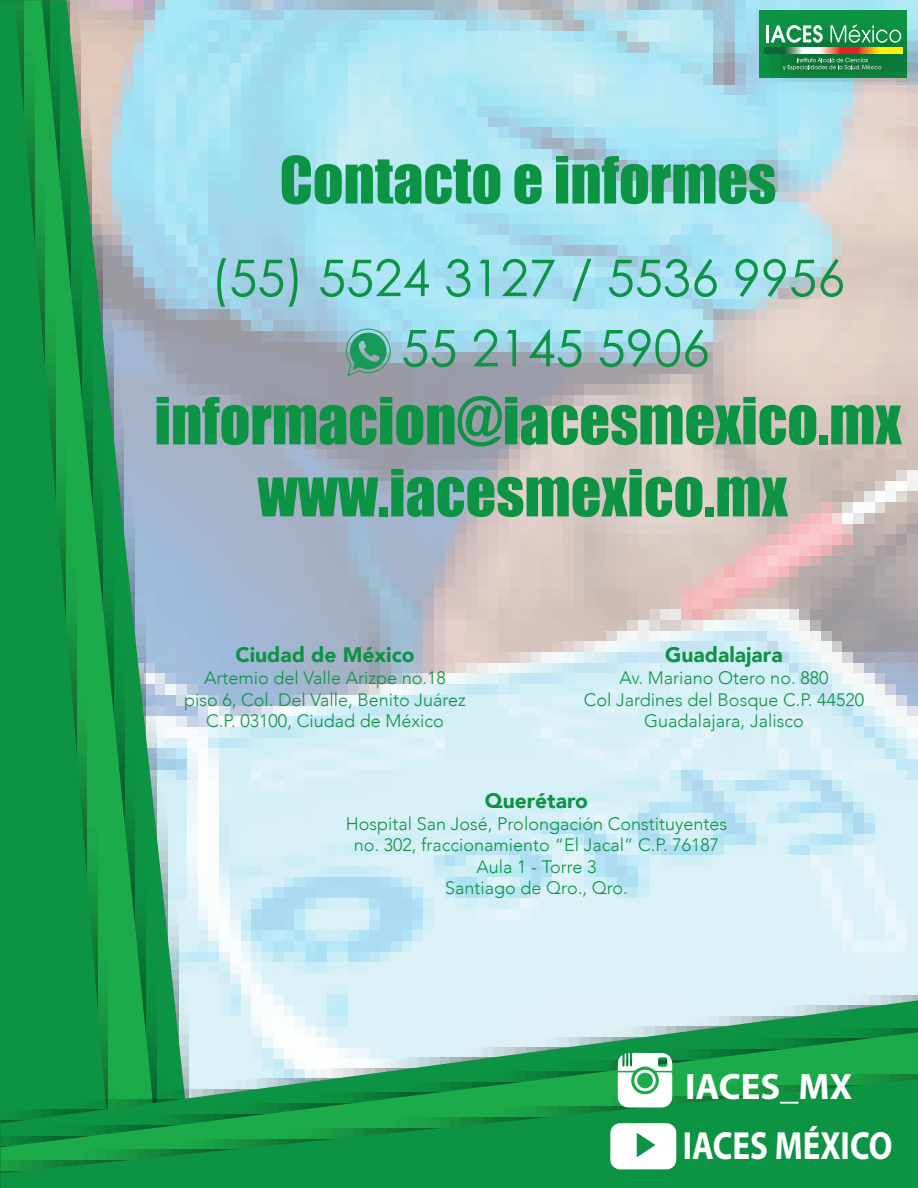
<style>
.page{position:relative;width:918px;height:1188px;background:#fff}
.page>*{position:absolute;margin:0;border:0;box-sizing:border-box;transform-origin:0 0}
.t1{font:60px/72px "Impact";color:#0d9344;text-align:center}
.t2{font:50.7px/70.2px "Century Gothic";color:#0d9344}
.t3{font:700 39.45px "Myriad Pro";color:#fff;scale:.84 1}
.t4{font:700 36.9px "Myriad Pro";color:#fff}
.t5{font:900 21px "Avenir";color:#0d9344}
.t6{font:300 18px/21.6px "Avenir";color:#0d9344;text-align:center}
</style>
<div class="page">
<img style="left:208px;top:0;width:710px;height:988px">
<img style="left:195px;top:0;width:13px;height:988px">
<svg style="left:188px;top:0;width:7px;height:988px;background:#b6d3e4"></svg>
<img style="left:161px;top:0;width:27px;height:988px">
<svg style="left:139px;top:0;width:22px;height:988px;background:#85bab9"></svg>
<img style="left:113px;top:0;width:26px;height:988px">
<svg style="left:0;top:0;width:113px;height:988px;background:#21994e"></svg>
<img style="left:0;top:988px;width:918px;height:12px">
<svg style="left:0;top:1000px;width:918px;height:6px;background:#aedbce"></svg>
<img style="left:0;top:1006px;width:918px;height:26px">
<svg style="left:0;top:1032px;width:918px;height:22px;background:#6ebe94"></svg>
<img style="left:0;top:1054px;width:918px;height:25px">
<svg style="left:0;top:1079px;width:918px;height:109px;background:#139646"></svg>
<img style="left:750px;top:8px;width:168px;height:23px">
<hr style="left:766px;top:25px;width:3px;height:17px;background:#fff">
<svg style="left:771px;top:25px;width:52px;height:6px"></svg>
<svg style="left:831px;top:24px;width:70px;height:7px"></svg>
<img style="left:749px;top:31px;width:169px;height:71px">
<svg style="left:765px;top:48px;width:137px;height:5px"></svg>
<svg style="left:346px;top:328px;width:46px;height:48px;background:#5ca78e"></svg>
<svg style="left:618px;top:1053px;width:54px;height:55px"></svg>
<svg style="left:610px;top:1123px;width:66px;height:46px"></svg>
<h1 class="t1" style="left:280px;top:142px;width:498px">CONTACTO E INFORMES</h1>
<h2 class="t2" style="left:401px;top:242px;width:445px;text-indent:-191px">(55) 5524 3127 / 5536 9956<br>55 2145 5906</h2>
<h1 class="t1" style="left:155px;top:383px;width:748px">INFORMACION@IACESMEXICO.MX<br>WWW.IACESMEXICO.MX</h1>
<p class="t5" style="left:235px;top:637px;width:181px">Ciudad de México</p>
<p class="t6" style="left:184px;top:667px;width:283px">Artemio del Valle Arizpe no.18<br>piso 6, Col. Del Valle, Benito Juárez<br>C.P. 03100, Ciudad de México</p>
<p class="t5" style="left:665px;top:637px;width:119px">Guadalajara</p>
<p class="t6" style="left:584px;top:667px;width:282px">Av. Mariano Otero no. 880<br>Col Jardines del Bosque C.P. 44520<br>Guadalajara, Jalisco</p>
<p class="t5" style="left:485px;top:783px;width:105px">Querétaro</p>
<p class="t6" style="left:346px;top:813px;width:383px">Hospital San José, Prolongación Constituyentes no. 302, fraccionamiento “El Jacal” C.P. 76187<br>Aula 1 - Torre 3<br>Santiago de Qro., Qro.</p>
<h3 class="t4" style="left:685px;top:1062px;width:169px">IACES_MX</h3>
<h3 class="t3" style="left:683px;top:1120px;width:251px">IACES MÉXICO</h3>
</div>
